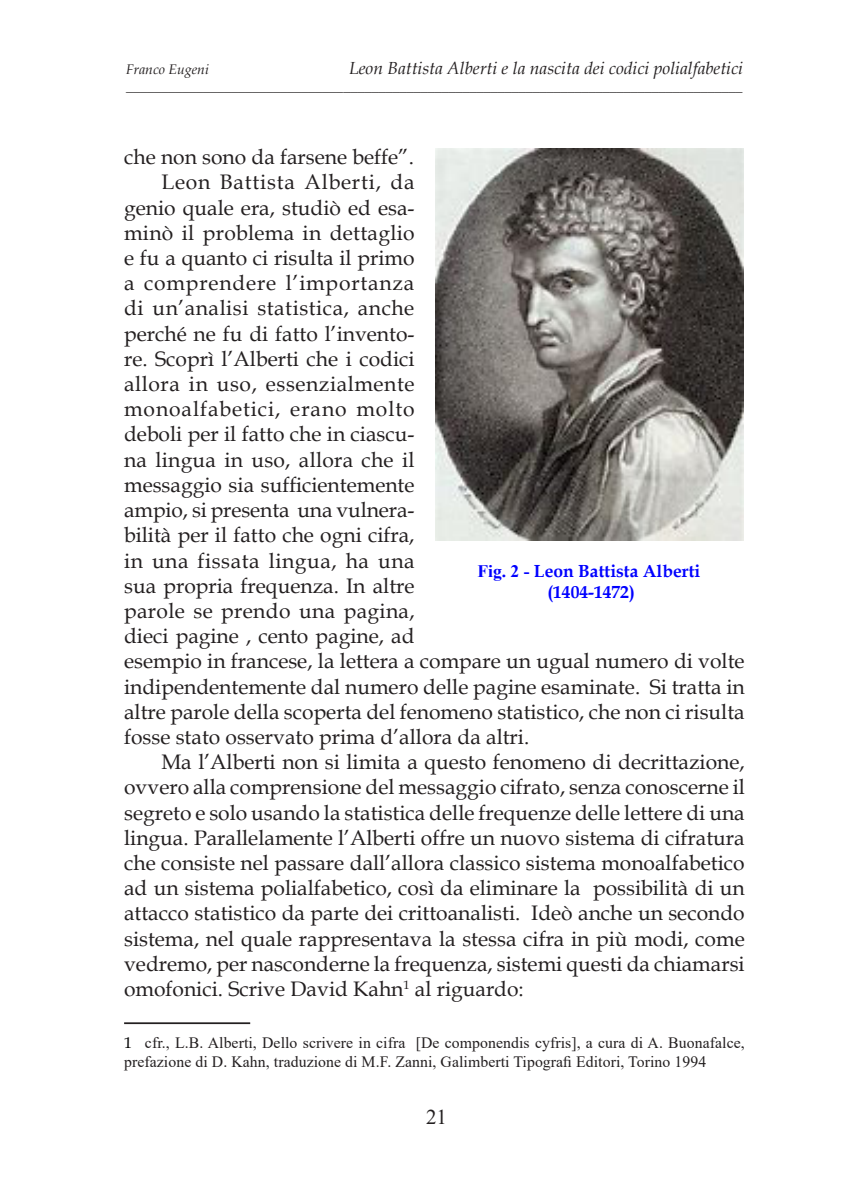
<style>
.page{position:relative;width:844px;height:1191px;background:#fff}
.page>*{position:absolute;margin:0;border:0;box-sizing:border-box;transform-origin:0 0}
.Corpo_testo{font:21px/25.2px "Book Antiqua";color:#231f20}
.t1{font:21px "Times New Roman";color:#231f20}
.t2{font:italic 17.5px "Book Antiqua";color:#231f20}
.Didascalia{font:700 17.5px "Book Antiqua";color:#00f}
.Note_piè_di_pagina{font:15.75px/18.9px "Times New Roman";letter-spacing:.005em;color:#231f20}
.t3{font:italic 14px "Book Antiqua";color:#231f20}
.s1{font-family:"Book Antiqua";color:#000}
.s2{font-family:"Times New Roman"}
</style>
<div class="page">
<hr style="left:124px;top:1022px;width:126px;height:2px;background:#231f20">
<img style="left:435px;top:149px;width:308px;height:392px">
<p class="t3" style="left:126px;top:60px;width:85px">Franco Eugeni</p>
<p class="t2" style="left:349px;top:56px;width:395px">Leon Battista Alberti e la nascita dei codici polialfabetici</p>
<p class="t3" style="left:126px;top:76px;width:617px">________________________________________________________________________________________</p>
<p class="Corpo_testo" style="left:124px;top:144px;width:291px">che non sono da farsene beffe”.</p>
<p class="Corpo_testo" style="left:124px;top:169px;width:622px;text-indent:37px">Leon Battista Alberti, da<br>genio quale era, studiò ed esa-<br>minò il problema in dettaglio<br>e fu a quanto ci risulta il primo<br>a comprendere l’importanza<br>di un’analisi statistica, anche<br>perché ne fu di fatto l’invento-<br>re. Scoprì l’Alberti che i codici<br>allora in uso, essenzialmente<br>monoalfabetici, erano molto<br>deboli per il fatto che in ciascu-<br>na lingua in uso, allora che il<br>messaggio sia sufficientemente<br>ampio, si presenta una vulnera-<br>bilità per il fatto che ogni cifra,<br>in una fissata lingua, ha una<br>sua propria frequenza. In altre<br>parole se prendo una pagina,<br>dieci pagine , cento pagine, ad<br>esempio in francese, la lettera a compare un ugual numero di volte indipendentemente dal numero delle pagine esaminate. Si tratta in altre parole della scoperta del fenomeno statistico, che non ci risulta fosse stato osservato prima d’allora da altri.</p>
<p class="Corpo_testo" style="left:124px;top:749px;width:622px;text-align:justify;text-indent:37px">Ma l’Alberti non si limita a questo fenomeno di decrittazione, ovvero alla comprensione del messaggio cifrato, senza conoscerne il segreto e solo usando la statistica delle frequenze delle lettere di una lingua. Parallelamente l’Alberti offre un nuovo sistema di cifratura che consiste nel passare dall’allora classico sistema monoalfabetico ad un sistema polialfabetico, così da eliminare la possibilità di un attacco statistico da parte dei crittoanalisti. Ideò anche un secondo sistema, nel quale rappresentava la stessa cifra in più modi, come vedremo, per nasconderne la frequenza, sistemi questi da chiamarsi omofonici. Scrive David Kahn<sup>1</sup> al riguardo:</p>
<p class="Note_piè_di_pagina" style="left:124px;top:1032px;width:622px"><span class="s1">1</span> cfr., L.B. Alberti, Dello scrivere in cifra [De componendis cyfris], a cura di A. Buonafalce, prefazione di D. Kahn, traduzione di M.F. Zanni, Galimberti Tipografi Editori, Torino 1994</p>
<p class="Didascalia" style="left:477px;top:559px;width:224px"><span class="s2">Fig. 2 -</span> Leon Battista Alberti</p>
<p class="Didascalia" style="left:547px;top:580px;width:89px">(1404-1472)</p>
<p class="t1" style="left:426px;top:1101px;width:22px">21</p>
</div>
